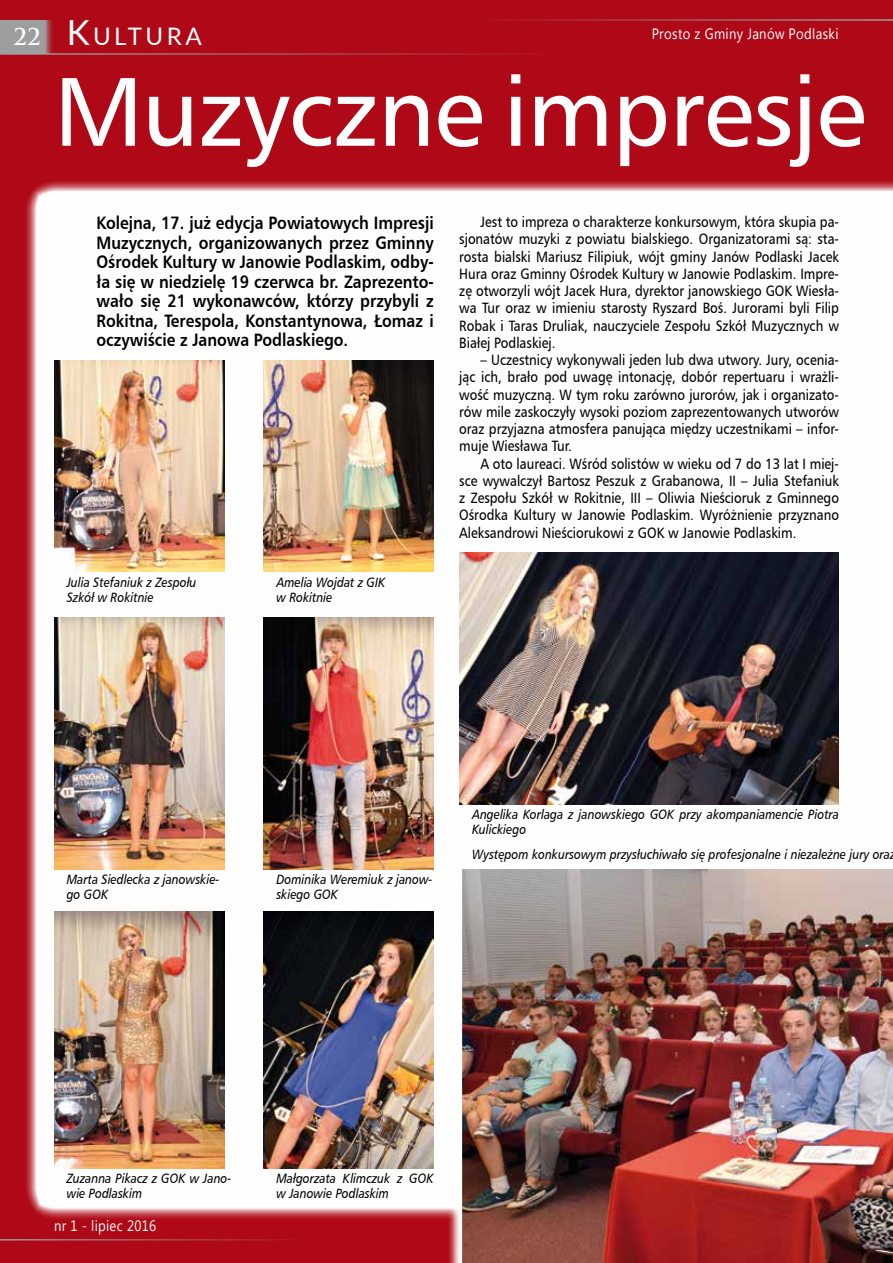
<style>
.page{position:relative;width:893px;height:1263px;background:#af0917}
.page>*{position:absolute;margin:0;border:0;box-sizing:border-box;transform-origin:0 0}
.t1{font:97.5px "Humanist 777 L2 Roman B";letter-spacing:-.01em;color:#fff}
.t2{font:24.15px "Lato";letter-spacing:.145em;color:#fff}
.t3{font:18px/19.5px "Humanist 777 L2 Bold B";color:#000;text-align:justify;scale:.87 1}
.t4{font:15px/17.2px "Humanist 777 L2 Roman B";color:#000;text-align:justify;scale:.87 1}
.t5{font:15px "Lao UI";letter-spacing:.025em;color:#fff;scale:.87 1}
.t6{font:13.5px/15px "Humanist 777 L2 Italic B";color:#000;scale:.87 1}
.s1{font-family:"Trajan Pro";font-weight:700;font-size:22.5px}
.s2{font-size:34.5px}
</style>
<div class="page">
<div style="left:0;top:20px;width:54px;height:34px;background:#9c9e9f"></div>
<hr style="left:0;top:53px;width:569px;height:2px;background:#9c9e9f">
<hr style="left:0;top:1239px;width:311px;height:1px;background:#9c9e9f">
<hr style="left:468px;top:19px;width:425px;height:2px;background:#9c9e9f">
<div style="left:26px;top:181px;width:867px;height:1037px;background:#fefefe"></div>
<img style="left:54px;top:361px;width:170px;height:211px">
<img style="left:54px;top:618px;width:170px;height:251px">
<img style="left:264px;top:618px;width:170px;height:251px">
<img style="left:54px;top:912px;width:170px;height:256px">
<img style="left:459px;top:553px;width:380px;height:251px">
<img style="left:264px;top:912px;width:170px;height:256px">
<div style="left:448px;top:854px;width:445px;height:409px;background:#fff"></div>
<img style="left:462px;top:869px;width:431px;height:394px">
<img style="left:264px;top:361px;width:170px;height:211px">
<h2 class="t2" style="left:14px;top:19px;width:190px"><span class="s1">22</span> <span class="s2">K</span>ULTURA</h2>
<p class="t5" style="left:652px;top:24px;width:216px">Prosto z Gminy Janów Podlaski</p>
<h1 class="t1" style="left:54px;top:49px;width:814px">Muzyczne impresje</h1>
<p class="t3" style="left:97px;top:213px;width:389px">Kolejna, 17. już edycja Powiatowych Impresji Muzycznych, organizowanych przez Gminny Ośrodek Kultury w Janowie Podlaskim, odby&shy;ła się w niedzielę 19 czerwca br. Zaprezento&shy;wało się 21 wykonawców, którzy przybyli z Rokitna, Terespola, Konstantynowa, Łomaz i oczywiście z Janowa Podlaskiego.</p>
<p class="t6" style="left:67px;top:574px;width:151px">Julia Stefaniuk z Zespołu<br>Szkół w Rokitnie</p>
<p class="t6" style="left:276px;top:574px;width:127px">Amelia Wojdat z GIK w Rokitnie</p>
<p class="t4" style="left:459px;top:213px;width:438px;text-indent:21px">Jest to impreza o charakterze konkursowym, która skupia pa&shy;sjonatów muzyki z powiatu bialskiego. Organizatorami są: sta&shy;rosta bialski Mariusz Filipiuk, wójt gminy Janów Podlaski Jacek Hura oraz Gminny Ośrodek Kultury w Janowie Podlaskim. Impre&shy;zę otworzyli wójt Jacek Hura, dyrektor janowskiego GOK Wiesła&shy;wa Tur oraz w imieniu starosty Ryszard Boś. Jurorami byli Filip Robak i Taras Druliak, nauczyciele Zespołu Szkół Muzycznych w Białej Podlaskiej.</p>
<p class="t4" style="left:459px;top:351px;width:438px;text-indent:21px">– Uczestnicy wykonywali jeden lub dwa utwory. Jury, ocenia&shy;jąc ich, brało pod uwagę intonację, dobór repertuaru i wrażli&shy;wość muzyczną. W tym roku zarówno jurorów, jak i organizato&shy;rów mile zaskoczyły wysoki poziom zaprezentowanych utworów oraz przyjazna atmosfera panująca między uczestnikami – infor&shy;muje Wiesława Tur.</p>
<p class="t4" style="left:459px;top:454px;width:438px;text-indent:21px">A oto laureaci. Wśród solistów w wieku od 7 do 13 lat I miej&shy;sce wywalczył Bartosz Peszuk z Grabanowa, II – Julia Stefaniuk z Zespołu Szkół w Rokitnie, III – Oliwia Nieścioruk z Gminnego Ośrodka Kultury w Janowie Podlaskim. Wyróżnienie przyznano Aleksandrowi Nieściorukowi z GOK w Janowie Podlaskim.</p>
<p class="t6" style="left:67px;top:871px;width:177px">Marta Siedlecka z janowskie&shy;go GOK</p>
<p class="t6" style="left:276px;top:871px;width:181px">Dominika Weremiuk z janow&shy;skiego GOK</p>
<p class="t6" style="left:472px;top:806px;width:423px">Angelika Korlaga z janowskiego GOK przy akompaniamencie Piotra<br>Kulickiego</p>
<p class="t6" style="left:472px;top:847px;width:488px">Występom konkursowym przysłuchiwało się profesjonalne i niezależne jury oraz</p>
<p class="t6" style="left:67px;top:1171px;width:191px">Zuzanna Pikacz z GOK w Jano&shy;wie Podlaskim</p>
<p class="t5" style="left:54px;top:1216px;width:119px">nr 1 - lipiec 2016</p>
<p class="t6" style="left:276px;top:1171px;width:182px">Małgorzata Klimczuk z GOK w Janowie Podlaskim</p>
</div>
